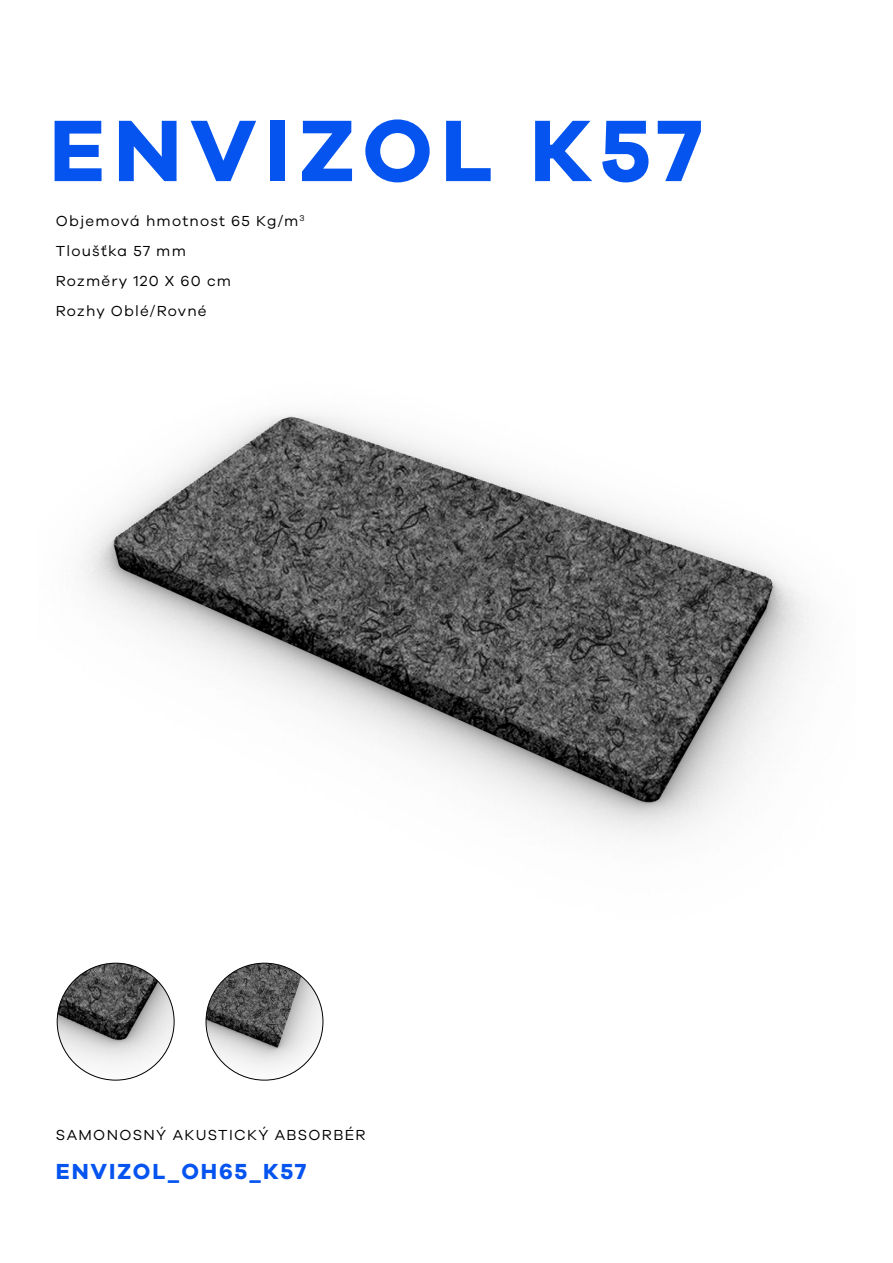
<style>
.page{position:relative;width:893px;height:1263px;background:#fff}
.page>*{position:absolute;margin:0;border:0;box-sizing:border-box;transform-origin:0 0}
.t1{font:700 90px "Galano Grotesque";letter-spacing:.09em;color:#0554f0}
.t2{font:700 22.5px "Galano Grotesque";letter-spacing:.08em;color:#0554f0}
.t3{font:15px/30px "Galano Grotesque";letter-spacing:.08em;color:#000}
</style>
<div class="page">
<img style="left:80px;top:414px;width:732px;height:422px">
<img style="left:57px;top:963px;width:117px;height:117px;border-radius:58px">
<img style="left:206px;top:963px;width:117px;height:117px;border-radius:58px">
<h1 class="t1" style="left:49px;top:95px;width:655px">ENVIZOL K57</h1>
<p class="t3" style="left:56px;top:205px;width:250px">Objemová hmotnost 65 Kg/m<sup>3<br></sup>Tloušťka 57 mm<br>Rozměry 120 X 60 cm<br>Rozhy Oblé/Rovné</p>
<p class="t3" style="left:56px;top:1119px;width:311px">SAMONOSNÝ AKUSTICKÝ ABSORBÉR</p>
<h2 class="t2" style="left:56px;top:1157px;width:252px">ENVIZOL_OH65_K57</h2>
</div>
